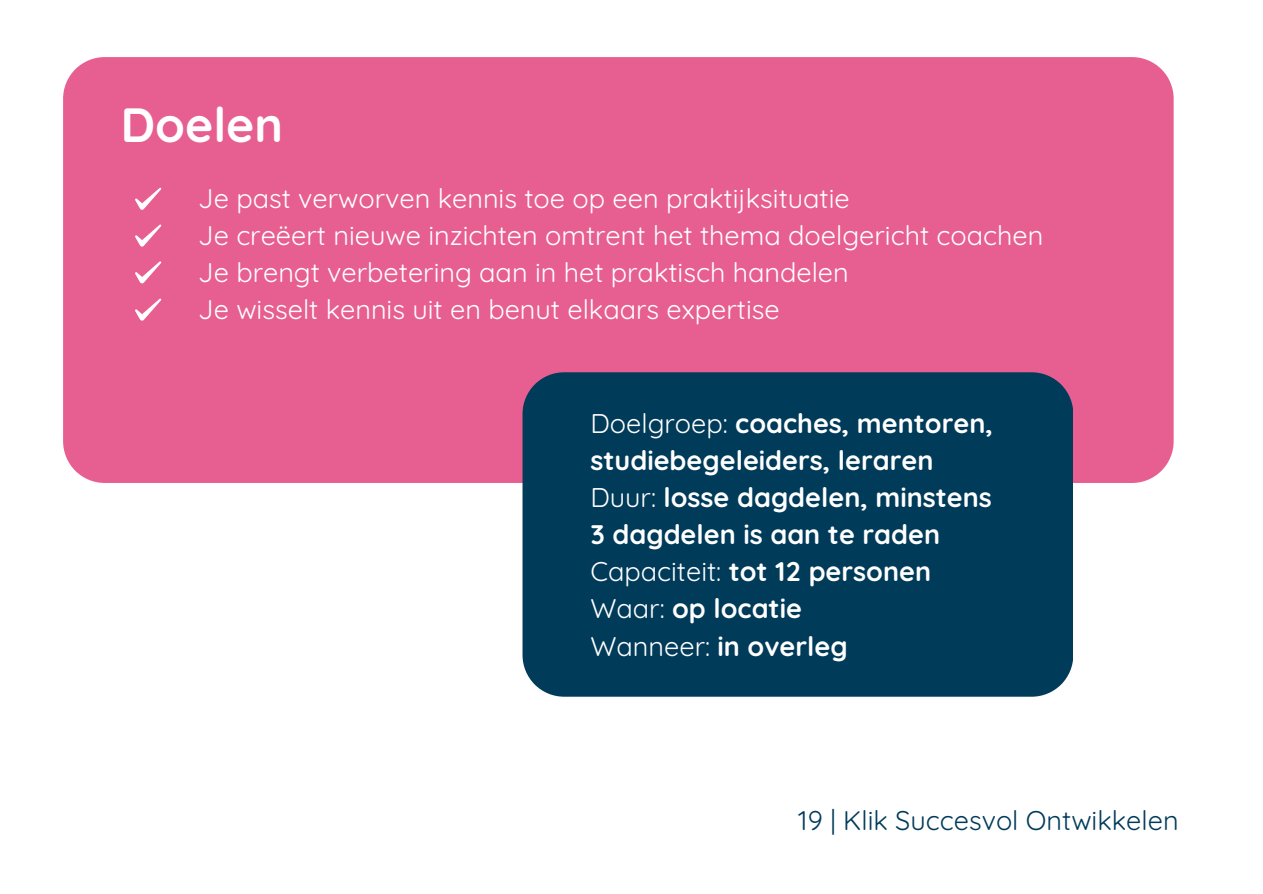
<style>
.page{position:relative;width:1263px;height:894px;background:#fff}
.page>*{position:absolute;margin:0;border:0;box-sizing:border-box;transform-origin:0 0}
.t1{font:700 48px "Quicksand";color:#fff}
.t2{font:27px "Quicksand";color:#fff}
.t3{font:700 27px/37.2px "Quicksand";color:#fff}
.t4{font:27px "Quicksand";color:#003b5a}
.s1{font-weight:400}
</style>
<div class="page">
<div style="left:63px;top:57px;width:1110px;height:426px;background:#e75f90"></div>
<svg style="left:135px;top:187px;width:26px;height:23px"></svg>
<svg style="left:135px;top:224px;width:26px;height:23px"></svg>
<svg style="left:135px;top:261px;width:26px;height:23px"></svg>
<svg style="left:135px;top:298px;width:26px;height:23px"></svg>
<div style="left:522px;top:372px;width:551px;height:324px;background:#003b5a"></div>
<h1 class="t1" style="left:121px;top:94px;width:164px">Doelen</h1>
<p class="t2" style="left:198px;top:181px;width:653px">Je past verworven kennis toe op een praktijksituatie</p>
<p class="t2" style="left:198px;top:218px;width:847px">Je creëert nieuwe inzichten omtrent het thema doelgericht coachen</p>
<p class="t2" style="left:198px;top:255px;width:652px">Je brengt verbetering aan in het praktisch handelen</p>
<p class="t2" style="left:198px;top:292px;width:583px">Je wisselt kennis uit en benut elkaars expertise</p>
<p class="t3" style="left:590px;top:404px;width:404px"><span class="s1">Doelgroep:</span> coaches, mentoren, studiebegeleiders, leraren</p>
<p class="t3" style="left:590px;top:478px;width:403px"><span class="s1">Duur:</span> losse dagdelen, minstens<br>3 dagdelen is aan te raden</p>
<p class="t3" style="left:590px;top:552px;width:342px"><span class="s1">Capaciteit:</span> tot 12 personen</p>
<p class="t3" style="left:590px;top:589px;width:213px"><span class="s1">Waar:</span> op locatie</p>
<p class="t3" style="left:590px;top:626px;width:259px"><span class="s1">Wanneer:</span> in overleg</p>
<p class="t4" style="left:798px;top:802px;width:382px">19 | Klik Succesvol Ontwikkelen</p>
</div>
